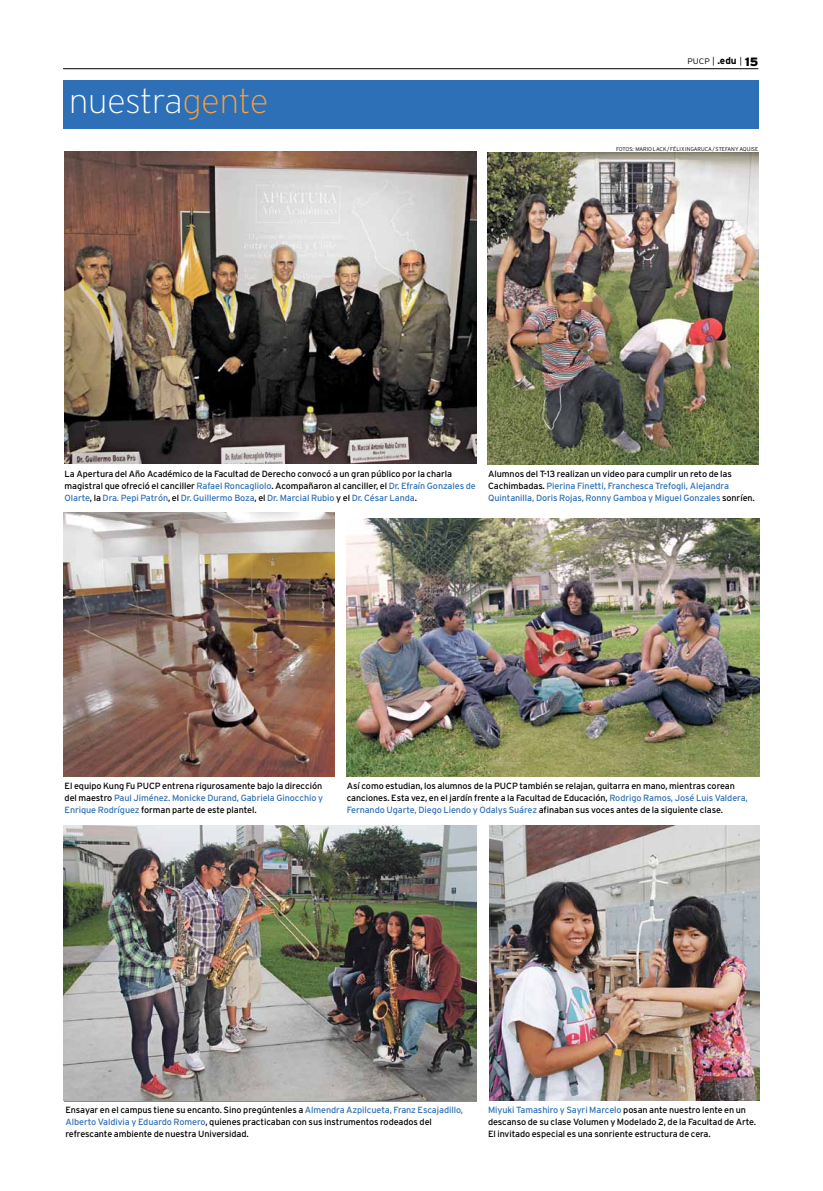
<style>
.page{position:relative;width:823px;height:1191px;background:#fff}
.page>*{position:absolute;margin:0;border:0;box-sizing:border-box;transform-origin:0 0}
.t1{font:200 34px "Interstate";color:#fff}
.t2{font:9px/12px "Interstate";letter-spacing:-.01em;color:#000}
.t3{font:9px/12px "Interstate";letter-spacing:-.01em;color:#2d70b7}
.t4{font:300 8px "Interstate";color:#000;scale:1.1 1}
.t5{font:300 5.5px "Interstate";letter-spacing:-.01em;color:#000}
.s1{color:#fca035}
.s2{font-size:9px}
.s3{font-weight:700;font-size:10px}
.s4{font-weight:900;font-size:12px}
.s5{color:#2d70b7}
.s6{color:#000}
</style>
<div class="page">
<hr style="left:63px;top:69px;width:694px;height:1px;background:#000">
<div style="left:63px;top:81px;width:694px;height:48px;background:#2d70b7"></div>
<img style="left:64px;top:152px;width:412px;height:312px">
<img style="left:64px;top:513px;width:270px;height:264px">
<img style="left:489px;top:825px;width:269px;height:275px">
<img style="left:64px;top:825px;width:412px;height:275px">
<img style="left:346px;top:519px;width:412px;height:258px">
<img style="left:487px;top:153px;width:270px;height:312px">
<h1 class="t1" style="left:69px;top:83px;width:201px">nuestra<span class="s1">gente</span></h1>
<p class="t4" style="left:687px;top:57px;width:66px">PUCP <span class="s2">|</span> <span class="s3">.edu</span> <span class="s2">|</span> <span class="s4">15</span></p>
<p class="t5" style="left:615px;top:146px;width:144px">FOTOS: MARIO LACK / FÉLIX INGARUCA / STEFANY AQUISE</p>
<p class="t2" style="left:65px;top:467px;width:412px">La Apertura del Año Académico de la Facultad de Derecho convocó a un gran público por la charla magistral que ofreció el canciller <span class="s5">Rafael Roncagliolo</span>. Acompañaron al canciller, el <span class="s5">Dr. Efraín Gonzales de<br>Olarte</span>, la <span class="s5">Dra. Pepi Patrón</span>, el <span class="s5">Dr. Guillermo Boza</span>, el <span class="s5">Dr. Marcial Rubio</span> y el <span class="s5">Dr. César Landa</span>.</p>
<p class="t3" style="left:488px;top:467px;width:268px"><span class="s6">Alumnos del T-13 realizan un video para cumplir un reto de las<br>Cachimbadas.</span> Pierina Finetti, Franchesca Trefogli, Alejandra<br>Quintanilla, Doris Rojas, Ronny Gamboa y Miguel Gonzales <span class="s6">sonríen.</span></p>
<p class="t2" style="left:65px;top:779px;width:260px;text-align:justify">El equipo Kung Fu PUCP entrena rigurosamente bajo la dirección del maestro <span class="s5">Paul Jiménez. Monicke Durand, Gabriela Ginocchio y Enrique Rodríguez</span> forman parte de este plantel.</p>
<p class="t2" style="left:346px;top:779px;width:402px">Así como estudian, los alumnos de la PUCP también se relajan, guitarra en mano, mientras corean canciones. Esta vez, en el jardín frente a la Facultad de Educación, <span class="s5">Rodrigo Ramos, José Luis Valdera,<br>Fernando Ugarte, Diego Liendo y Odalys Suárez</span> afinaban sus voces antes de la siguiente clase.</p>
<p class="t2" style="left:65px;top:1103px;width:399px">Ensayar en el campus tiene su encanto. Sino pregúntenles a <span class="s5">Almendra Azpilcueta, Franz Escajadillo,<br>Alberto Valdivia y Eduardo Romero</span>, quienes practicaban con sus instrumentos rodeados del refrescante ambiente de nuestra Universidad.</p>
<p class="t2" style="left:488px;top:1103px;width:269px"><span class="s5">Miyuki Tamashiro y Sayri Marcelo</span> posan ante nuestro lente en un descanso de su clase Volumen y Modelado 2, de la Facultad de Arte.<br>El invitado especial es una sonriente estructura de cera.</p>
</div>
